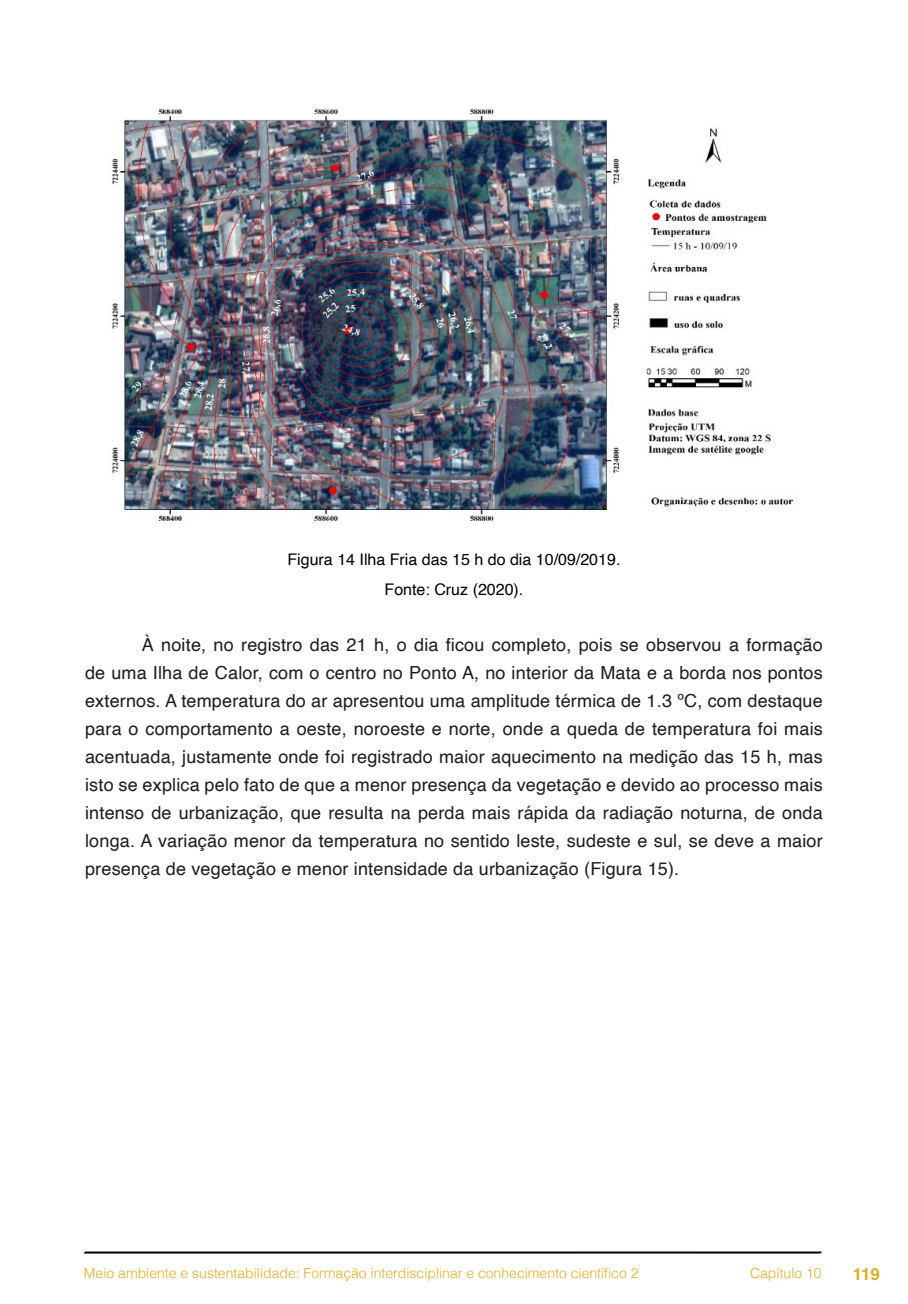
<style>
.page{position:relative;width:908px;height:1304px;background:#fff}
.page>*{position:absolute;margin:0;border:0;box-sizing:border-box;transform-origin:0 0}
.t1{font:18px/28px "Helvetica";letter-spacing:.01em;color:#1d1d1b;text-align:justify}
.t2{font:700 16.8px "Helvetica";color:#d9ae29}
.t3{font:16px/30.6px "Helvetica";color:#000;text-align:center}
.t4{font:300 14px "Helvetica";color:#d9ae29}
</style>
<div class="page">
<svg style="left:84px;top:1251px;width:737px;height:3px;background:#515151"></svg>
<img style="left:112px;top:108px;width:681px;height:413px">
<p class="t3" style="left:287px;top:544px;width:334px">Figura 14 Ilha Fria das 15 h do dia 10/09/2019.<br>Fonte: Cruz (2020).</p>
<p class="t1" style="left:85px;top:631px;width:738px;text-indent:57px">À noite, no registro das 21 h, o dia ficou completo, pois se observou a formação de uma Ilha de Calor, com o centro no Ponto A, no interior da Mata e a borda nos pontos externos. A temperatura do ar apresentou uma amplitude térmica de 1.3 ºC, com destaque para o comportamento a oeste, noroeste e norte, onde a queda de temperatura foi mais acentuada, justamente onde foi registrado maior aquecimento na medição das 15 h, mas isto se explica pelo fato de que a menor presença da vegetação e devido ao processo mais intenso de urbanização, que resulta na perda mais rápida da radiação noturna, de onda longa. A variação menor da temperatura no sentido leste, sudeste e sul, se deve a maior presença de vegetação e menor intensidade da urbanização (Figura 15).</p>
<p class="t4" style="left:84px;top:1261px;width:555px">Meio ambiente e sustentabilidade: Formação interdisciplinar e conhecimento científico 2</p>
<p class="t4" style="left:749px;top:1261px;width:73px">Capítulo 10</p>
<p class="t2" style="left:852px;top:1264px;width:29px">119</p>
</div>
